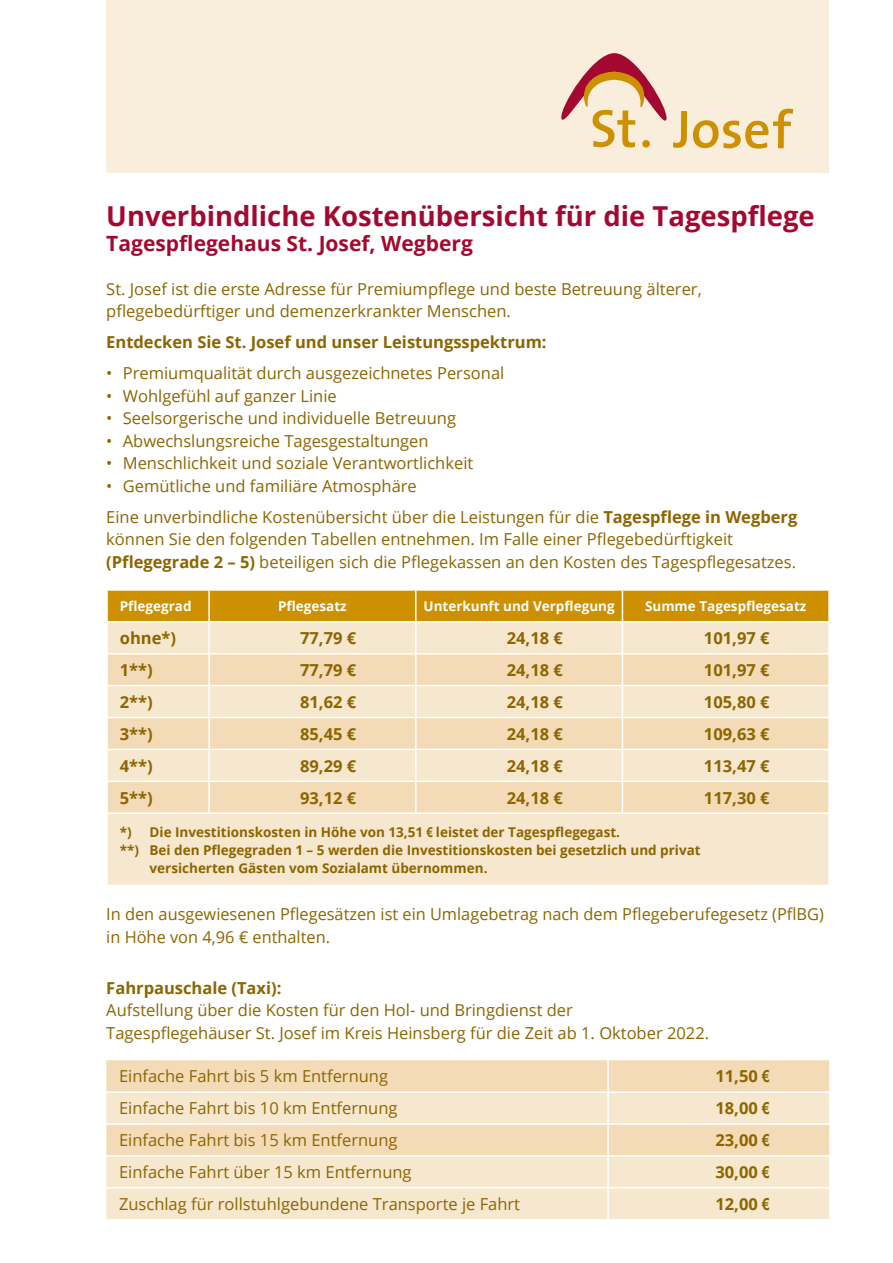
<style>
.page{position:relative;width:893px;height:1263px;background:#fff}
.page>*{position:absolute;margin:0;border:0;box-sizing:border-box;transform-origin:0 0}
.t1{font:700 27.45px "Open Sans";color:#a30930}
.t2{font:700 21px "Open Sans";color:#a30930}
.t3{font:16.5px/22.5px "Open Sans";color:#8d6500}
.t4{font:700 16.5px "Open Sans";color:#8d6500}
.t5{font:700 13.5px "Open Sans";color:#8d6500}
.t6{font:700 13.5px "Open Sans";color:#fff}
.s1{font-weight:700}
.s2{font-family:"Arial Narrow"}
</style>
<div class="page">
<div style="left:106px;top:0;width:723px;height:172px;background:#f9eddb"></div>
<svg style="left:561px;top:53px;width:232px;height:96px"></svg>
<div style="left:642px;top:140px;width:8px;height:8px;background:#cc9000;border-radius:50%"></div>
<div style="left:108px;top:591px;width:720px;height:30px;background:#cc9000"></div>
<div style="left:108px;top:623px;width:720px;height:30px;background:#f6e7cf"></div>
<div style="left:108px;top:654px;width:720px;height:31px;background:#f2dbb6"></div>
<svg style="left:108px;top:686px;width:720px;height:199px;fill:#f6e7cf"></svg>
<hr style="left:208px;top:591px;width:2px;height:30px;background:#fff">
<hr style="left:415px;top:591px;width:1px;height:30px;background:#fff">
<hr style="left:622px;top:591px;width:1px;height:30px;background:#fff">
<hr style="left:208px;top:623px;width:2px;height:30px;background:#fff">
<hr style="left:415px;top:623px;width:1px;height:30px;background:#fff">
<hr style="left:622px;top:623px;width:1px;height:30px;background:#fff">
<hr style="left:208px;top:654px;width:2px;height:31px;background:#fff">
<hr style="left:415px;top:654px;width:1px;height:31px;background:#fff">
<hr style="left:622px;top:654px;width:1px;height:31px;background:#fff">
<hr style="left:208px;top:686px;width:2px;height:31px;background:#fff">
<hr style="left:415px;top:686px;width:1px;height:31px;background:#fff">
<hr style="left:622px;top:686px;width:1px;height:31px;background:#fff">
<hr style="left:106px;top:717px;width:103px;height:1px;background:#fff">
<hr style="left:209px;top:717px;width:207px;height:1px;background:#fff">
<hr style="left:208px;top:718px;width:2px;height:31px;background:#fff">
<hr style="left:416px;top:717px;width:206px;height:1px;background:#fff">
<hr style="left:415px;top:718px;width:1px;height:31px;background:#fff">
<hr style="left:622px;top:717px;width:208px;height:1px;background:#fff">
<hr style="left:622px;top:718px;width:1px;height:31px;background:#fff">
<hr style="left:106px;top:749px;width:103px;height:1px;background:#fff">
<hr style="left:209px;top:749px;width:207px;height:1px;background:#fff">
<hr style="left:208px;top:750px;width:2px;height:30px;background:#fff">
<hr style="left:416px;top:749px;width:206px;height:1px;background:#fff">
<hr style="left:415px;top:750px;width:1px;height:30px;background:#fff">
<hr style="left:622px;top:749px;width:208px;height:1px;background:#fff">
<hr style="left:622px;top:750px;width:1px;height:30px;background:#fff">
<hr style="left:106px;top:780px;width:103px;height:2px;background:#fff">
<hr style="left:209px;top:780px;width:207px;height:2px;background:#fff">
<hr style="left:208px;top:782px;width:2px;height:30px;background:#fff">
<hr style="left:416px;top:780px;width:206px;height:2px;background:#fff">
<hr style="left:415px;top:782px;width:1px;height:30px;background:#fff">
<hr style="left:622px;top:780px;width:208px;height:2px;background:#fff">
<hr style="left:622px;top:782px;width:1px;height:30px;background:#fff">
<hr style="left:106px;top:812px;width:103px;height:2px;background:#fff">
<hr style="left:209px;top:812px;width:207px;height:2px;background:#fff">
<hr style="left:416px;top:812px;width:206px;height:2px;background:#fff">
<hr style="left:622px;top:812px;width:208px;height:2px;background:#fff">
<div style="left:106px;top:1060px;width:723px;height:95px;background:#f2dbb6"></div>
<div style="left:106px;top:1093px;width:723px;height:30px;background:#f6e7cf"></div>
<div style="left:106px;top:1157px;width:723px;height:62px;background:#f6e7cf"></div>
<hr style="left:106px;top:1123px;width:502px;height:2px;background:#fff">
<hr style="left:608px;top:1123px;width:221px;height:2px;background:#fff">
<hr style="left:607px;top:1157px;width:2px;height:30px;background:#fff">
<hr style="left:607px;top:1188px;width:2px;height:31px;background:#fff">
<hr style="left:106px;top:1187px;width:502px;height:1px;background:#fff">
<hr style="left:608px;top:1187px;width:221px;height:1px;background:#fff">
<hr style="left:607px;top:1060px;width:2px;height:31px;background:#fff">
<hr style="left:106px;top:1091px;width:502px;height:2px;background:#fff">
<hr style="left:608px;top:1091px;width:221px;height:2px;background:#fff">
<hr style="left:607px;top:1093px;width:2px;height:30px;background:#fff">
<hr style="left:607px;top:1125px;width:2px;height:30px;background:#fff">
<h1 class="t1" style="left:106px;top:197px;width:710px">Unverbindliche Kostenübersicht für die Tagespflege</h1>
<p class="t2" style="left:106px;top:229px;width:368px">Tagespflegehaus St. Josef, Wegberg</p>
<p class="t3" style="left:106px;top:277px;width:597px">St. Josef ist die erste Adresse für Premiumpflege und beste Betreuung älterer, pflegebedürftiger und demenzerkrankter Menschen.</p>
<p class="t4" style="left:106px;top:331px;width:442px">Entdecken Sie St. Josef und unser Leistungsspektrum:</p>
<p class="t3" style="left:106px;top:362px;width:400px">• Premiumqualität durch ausgezeichnetes Personal</p>
<p class="t3" style="left:106px;top:384px;width:232px">• Wohlgefühl auf ganzer Linie</p>
<p class="t3" style="left:106px;top:407px;width:351px">• Seelsorgerische und individuelle Betreuung</p>
<p class="t3" style="left:106px;top:429px;width:324px">• Abwechslungsreiche Tagesgestaltungen</p>
<p class="t3" style="left:106px;top:452px;width:369px">• Menschlichkeit und soziale Verantwortlichkeit</p>
<p class="t3" style="left:106px;top:470px;width:693px;line-height:31px">• Gemütliche und familiäre Atmosphäre<br>Eine unverbindliche Kostenübersicht über die Leistungen für die <span class="s1">Tagespflege in Wegberg</span></p>
<p class="t3" style="left:106px;top:528px;width:691px">können Sie den folgenden Tabellen entnehmen. Im Falle einer Pflegebedürftigkeit <span class="s1">(Pflegegrade 2 – 5)</span> beteiligen sich die Pflegekassen an den Kosten des Tagespflegesatzes.</p>
<p class="t6" style="left:120px;top:597px;width:73px">Pflegegrad</p>
<p class="t6" style="left:278px;top:597px;width:70px">Pflegesatz</p>
<p class="t6" style="left:423px;top:597px;width:193px">Unterkunft und Verpflegung</p>
<p class="t6" style="left:645px;top:597px;width:163px">Summe Tagespflegesatz</p>
<p class="t4" style="left:120px;top:626px;width:58px">ohne*)</p>
<p class="t4" style="left:300px;top:626px;width:58px">77,79 €</p>
<p class="t4" style="left:507px;top:626px;width:58px">24,18 €</p>
<p class="t4" style="left:704px;top:626px;width:67px">101,97 €</p>
<p class="t4" style="left:120px;top:658px;width:34px">1**)</p>
<p class="t4" style="left:300px;top:658px;width:58px">77,79 €</p>
<p class="t4" style="left:507px;top:658px;width:58px">24,18 €</p>
<p class="t4" style="left:704px;top:658px;width:67px">101,97 €</p>
<p class="t4" style="left:120px;top:690px;width:34px">2**)</p>
<p class="t4" style="left:300px;top:690px;width:58px">81,62 €</p>
<p class="t4" style="left:507px;top:690px;width:58px">24,18 €</p>
<p class="t4" style="left:704px;top:690px;width:67px">105,80 €</p>
<p class="t4" style="left:120px;top:722px;width:34px">3**)</p>
<p class="t4" style="left:300px;top:722px;width:58px">85,45 €</p>
<p class="t4" style="left:507px;top:722px;width:58px">24,18 €</p>
<p class="t4" style="left:704px;top:722px;width:67px">109,63 €</p>
<p class="t4" style="left:120px;top:754px;width:34px">4**)</p>
<p class="t4" style="left:300px;top:754px;width:58px">89,29 €</p>
<p class="t4" style="left:507px;top:754px;width:58px">24,18 €</p>
<p class="t4" style="left:704px;top:754px;width:67px">113,47 €</p>
<p class="t4" style="left:120px;top:786px;width:34px">5**)</p>
<p class="t4" style="left:300px;top:786px;width:58px">93,12 €</p>
<p class="t4" style="left:507px;top:786px;width:58px">24,18 €</p>
<p class="t4" style="left:704px;top:786px;width:67px">117,30 €</p>
<p class="t5" style="left:120px;top:822px;width:13px">*)</p>
<p class="t5" style="left:150px;top:822px;width:472px">Die Investitionskosten in Höhe von 13,51 <span class="s2">€</span> leistet der Tagespflegegast.</p>
<p class="t5" style="left:120px;top:840px;width:582px">**) Bei den Pflegegraden 1 – 5 werden die Investitionskosten bei gesetzlich und privat</p>
<p class="t5" style="left:150px;top:858px;width:339px">versicherten Gästen vom Sozialamt übernommen.</p>
<p class="t3" style="left:106px;top:902px;width:719px">In den ausgewiesenen Pflegesätzen ist ein Umlagebetrag nach dem Pflegeberufegesetz (PflBG) in Höhe von 4,96 € enthalten.</p>
<p class="t4" style="left:106px;top:976px;width:177px">Fahrpauschale (Taxi):</p>
<p class="t3" style="left:106px;top:999px;width:604px">Aufstellung über die Kosten für den Hol- und Bringdienst der<br>Tagespflegehäuser St. Josef im Kreis Heinsberg für die Zeit ab 1. Oktober 2022.</p>
<p class="t3" style="left:119px;top:1064px;width:271px">Einfache Fahrt bis 5 km Entfernung</p>
<p class="t4" style="left:715px;top:1064px;width:56px">11,50 <span class="s2">€</span></p>
<p class="t3" style="left:119px;top:1097px;width:280px">Einfache Fahrt bis 10 km Entfernung</p>
<p class="t4" style="left:715px;top:1097px;width:56px">18,00 <span class="s2">€</span></p>
<p class="t3" style="left:119px;top:1128px;width:280px">Einfache Fahrt bis 15 km Entfernung</p>
<p class="t4" style="left:715px;top:1129px;width:56px">23,00 <span class="s2">€</span></p>
<p class="t3" style="left:119px;top:1160px;width:294px">Einfache Fahrt über 15 km Entfernung</p>
<p class="t4" style="left:715px;top:1160px;width:56px">30,00 <span class="s2">€</span></p>
<p class="t3" style="left:119px;top:1192px;width:403px">Zuschlag für rollstuhlgebundene Transporte je Fahrt</p>
<p class="t4" style="left:715px;top:1192px;width:56px">12,00 <span class="s2">€</span></p>
</div>
